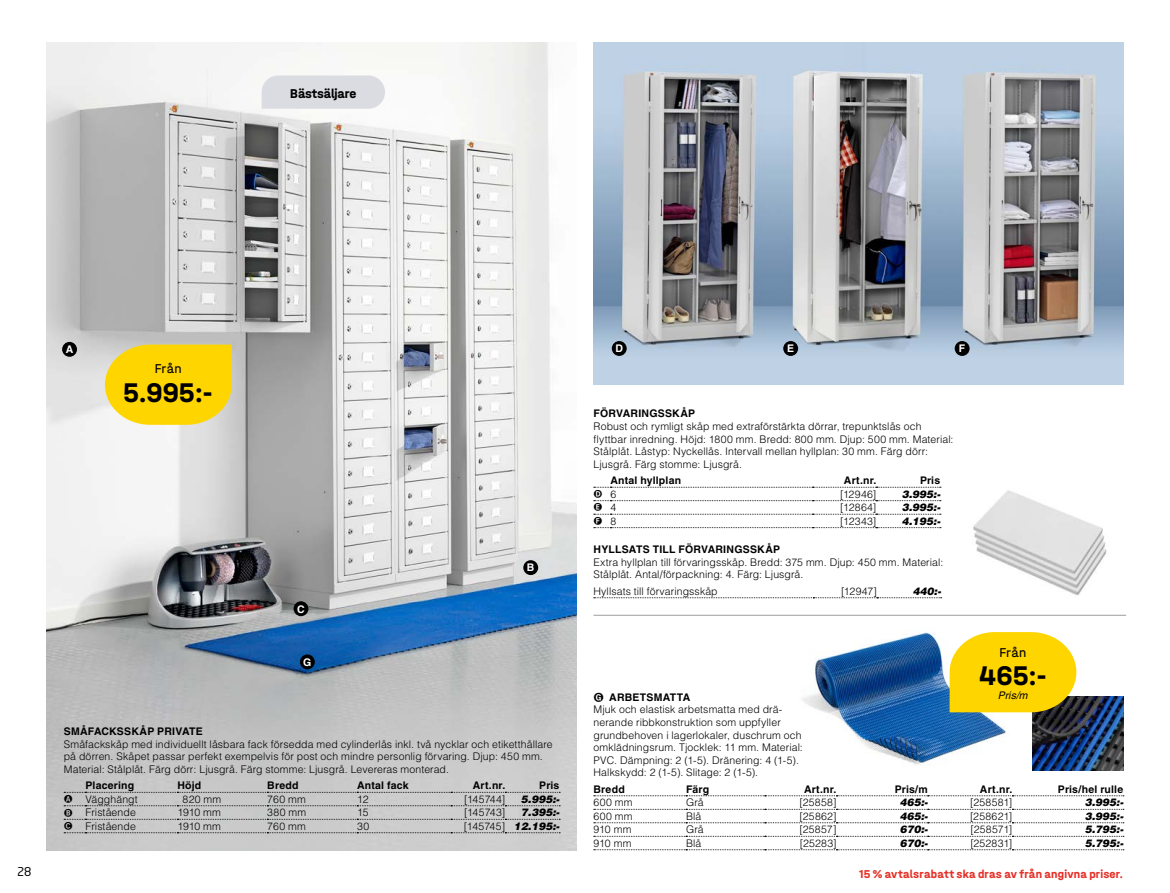
<style>
.page{position:relative;width:1170px;height:893px;background:#fff}
.page>*{position:absolute;margin:0;border:0;box-sizing:border-box;transform-origin:0 0}
.t1{font:700 28.5px "Halvar AJP Mittel";color:#000}
.t2{font:700 13.5px "Halvar AJP Mittel";color:#000}
.t3{font:13.5px "Halvar AJP Mittel";letter-spacing:.025em;color:#000}
.t4{font:700 12px "Halvar AJP Mittel";letter-spacing:.02em;color:#e63027}
.t5{font:12px "Neo Sans Pro";color:#000}
.t6{font:300 10.5px/12.6px "Helvetica AJ";letter-spacing:.01em;color:#000}
.t7{font:700 10.5px "Helvetica AJ";letter-spacing:.02em;color:#000}
.t8{font:italic 900 10.5px "Helvetica AJ";color:#000}
.t9{font:700 10.5px "Helvetica AJ";color:#fff}
.t10{font:italic 10.5px "Helvetica AJ";color:#000}
.t11{font:9px "Bundesbahn Pi One";color:#000}
.s1{font-family:"Bundesbahn Pi One";font-weight:400;font-size:9px}
.s2{font-weight:900;font-style:italic}
.s3{font-family:"Helvetica AJ";font-weight:300;font-size:10.5px}
.s4{font-family:"Bundesbahn Pi One";font-weight:400}
.s5{font-weight:700}
</style>
<div class="page">
<img style="left:802px;top:632px;width:223px;height:133px">
<img style="left:1032px;top:697px;width:91px;height:73px">
<img style="left:47px;top:42px;width:529px;height:808px">
<img style="left:593px;top:42px;width:530px;height:343px">
<div style="left:62px;top:342px;width:15px;height:15px;background:#000;border-radius:50%"></div>
<div style="left:523px;top:560px;width:15px;height:15px;background:#000;border-radius:50%"></div>
<div style="left:611px;top:341px;width:15px;height:15px;background:#000;border-radius:50%"></div>
<div style="left:783px;top:341px;width:15px;height:15px;background:#000;border-radius:50%"></div>
<div style="left:954px;top:341px;width:15px;height:15px;background:#000;border-radius:50%"></div>
<div style="left:300px;top:654px;width:15px;height:15px;background:#000;border-radius:50%"></div>
<div style="left:293px;top:601px;width:15px;height:15px;background:#000;border-radius:50%"></div>
<img style="left:973px;top:490px;width:134px;height:106px">
<hr style="left:593px;top:615px;width:532px;height:1px;background:#9d9d9c">
<svg style="left:262px;top:75px;width:123px;height:34px;background:#dcdde3"></svg>
<svg style="left:949px;top:632px;width:127px;height:80px;background:#f8d317"></svg>
<svg style="left:105px;top:345px;width:127px;height:80px;background:#fbd519"></svg>
<svg style="left:593px;top:795px;width:530px;height:1px"></svg>
<svg style="left:593px;top:809px;width:530px;height:1px"></svg>
<svg style="left:593px;top:822px;width:530px;height:1px"></svg>
<svg style="left:593px;top:836px;width:530px;height:1px"></svg>
<svg style="left:593px;top:849px;width:530px;height:1px"></svg>
<svg style="left:64px;top:792px;width:496px;height:1px"></svg>
<svg style="left:64px;top:805px;width:496px;height:1px"></svg>
<svg style="left:64px;top:819px;width:496px;height:1px"></svg>
<svg style="left:64px;top:832px;width:496px;height:1px"></svg>
<svg style="left:593px;top:487px;width:347px;height:1px"></svg>
<svg style="left:593px;top:500px;width:347px;height:1px"></svg>
<svg style="left:593px;top:514px;width:347px;height:1px"></svg>
<svg style="left:593px;top:527px;width:347px;height:1px"></svg>
<svg style="left:593px;top:597px;width:348px;height:1px"></svg>
<p class="t2" style="left:290px;top:85px;width:68px">Bästsäljare</p>
<p class="t9" style="left:66px;top:343px;width:9px">A</p>
<p class="t3" style="left:155px;top:361px;width:28px">Från</p>
<h1 class="t1" style="left:123px;top:375px;width:91px">5.995:-</h1>
<p class="t9" style="left:297px;top:602px;width:9px">C</p>
<p class="t9" style="left:303px;top:655px;width:10px">G</p>
<p class="t9" style="left:527px;top:561px;width:9px">B</p>
<p class="t7" style="left:64px;top:725px;width:140px">SMÅFACKSSKÅP PRIVATE</p>
<p class="t6" style="left:64px;top:737px;width:490px">Småfackskåp med individuellt låsbara fack försedda med cylinderlås inkl. två nycklar och etiketthållare på dörren. Skåpet passar perfekt exempelvis för post och mindre personlig förvaring. Djup: 450 mm.<br>Material: Stålplåt. Färg dörr: Ljusgrå. Färg stomme: Ljusgrå. Levereras monterad.</p>
<p class="t7" style="left:85px;top:779px;width:50px">Placering</p>
<p class="t7" style="left:177px;top:779px;width:25px">Höjd</p>
<p class="t7" style="left:267px;top:779px;width:33px">Bredd</p>
<p class="t7" style="left:357px;top:779px;width:53px">Antal fack</p>
<p class="t7" style="left:472px;top:779px;width:34px">Art.nr.</p>
<p class="t7" style="left:539px;top:779px;width:22px">Pris</p>
<p class="t6" style="left:64px;top:793px;width:75px"><span class="s1">A</span> Vägghängt</p>
<p class="t6" style="left:183px;top:793px;width:40px">820 mm</p>
<p class="t6" style="left:267px;top:793px;width:40px">760 mm</p>
<p class="t6" style="left:357px;top:793px;width:13px">12</p>
<p class="t6" style="left:464px;top:793px;width:43px">[145744]</p>
<p class="t8" style="left:521px;top:792px;width:40px">5.995:-</p>
<p class="t6" style="left:64px;top:806px;width:74px"><span class="s1">B</span> Fristående</p>
<p class="t6" style="left:177px;top:806px;width:45px">1910 mm</p>
<p class="t6" style="left:267px;top:806px;width:40px">380 mm</p>
<p class="t6" style="left:357px;top:806px;width:13px">15</p>
<p class="t6" style="left:464px;top:806px;width:43px">[145743]</p>
<p class="t8" style="left:521px;top:806px;width:40px">7.395:-</p>
<p class="t6" style="left:64px;top:820px;width:74px"><span class="s1">C</span> Fristående</p>
<p class="t6" style="left:177px;top:820px;width:45px">1910 mm</p>
<p class="t6" style="left:267px;top:820px;width:40px">760 mm</p>
<p class="t6" style="left:357px;top:820px;width:14px">30</p>
<p class="t6" style="left:464px;top:820px;width:97px">[145745] <span class="s2">12.195:-</span></p>
<p class="t9" style="left:615px;top:342px;width:9px">D</p>
<p class="t9" style="left:787px;top:342px;width:9px">E</p>
<p class="t9" style="left:958px;top:342px;width:8px">F</p>
<p class="t7" style="left:593px;top:407px;width:103px">FÖRVARINGSSKÅP</p>
<p class="t6" style="left:593px;top:420px;width:361px">Robust och rymligt skåp med extraförstärkta dörrar, trepunktslås och flyttbar inredning. Höjd: 1800 mm. Bredd: 800 mm. Djup: 500 mm. Material:<br>Stålplåt. Låstyp: Nyckellås. Intervall mellan hyllplan: 30 mm. Färg dörr:<br>Ljusgrå. Färg stomme: Ljusgrå.</p>
<p class="t7" style="left:610px;top:474px;width:72px">Antal hyllplan</p>
<p class="t7" style="left:843px;top:474px;width:34px">Art.nr.</p>
<p class="t7" style="left:919px;top:474px;width:22px">Pris</p>
<p class="t11" style="left:593px;top:490px;width:24px">D <span class="s3">6</span></p>
<p class="t6" style="left:840px;top:488px;width:38px">[12946]</p>
<p class="t8" style="left:901px;top:487px;width:40px">3.995:-</p>
<p class="t11" style="left:593px;top:503px;width:24px">E <span class="s3">4</span></p>
<p class="t6" style="left:840px;top:501px;width:38px">[12864]</p>
<p class="t8" style="left:901px;top:501px;width:40px">3.995:-</p>
<p class="t11" style="left:593px;top:517px;width:24px">F <span class="s3">8</span></p>
<p class="t6" style="left:840px;top:515px;width:38px">[12343]</p>
<p class="t8" style="left:901px;top:514px;width:40px">4.195:-</p>
<p class="t7" style="left:593px;top:543px;width:188px">HYLLSATS TILL FÖRVARINGSSKÅP</p>
<p class="t6" style="left:593px;top:556px;width:351px">Extra hyllplan till förvaringsskåp. Bredd: 375 mm. Djup: 450 mm. Material:<br>Stålplåt. Antal/förpackning: 4. Färg: Ljusgrå.</p>
<p class="t6" style="left:593px;top:585px;width:126px">Hyllsats till förvaringsskåp</p>
<p class="t6" style="left:841px;top:585px;width:38px">[12947]</p>
<p class="t8" style="left:912px;top:584px;width:30px">440:-</p>
<p class="t3" style="left:999px;top:644px;width:28px">Från</p>
<h1 class="t1" style="left:978px;top:658px;width:70px">465:-</h1>
<p class="t10" style="left:997px;top:689px;width:31px">Pris/m</p>
<p class="t6" style="left:593px;top:691px;width:211px"><span class="s4">G</span> <span class="s5">ARBETSMATTA<br></span>Mjuk och elastisk arbetsmatta med drä&shy;nerande ribbkonstruktion som uppfyller grundbehoven i lagerlokaler, duschrum och omklädningsrum. Tjocklek: 11 mm. Material:<br>PVC. Dämpning: 2 (1-5). Dränering: 4 (1-5).<br>Halkskydd: 2 (1-5). Slitage: 2 (1-5).</p>
<p class="t7" style="left:593px;top:783px;width:33px">Bredd</p>
<p class="t7" style="left:686px;top:783px;width:25px">Färg</p>
<p class="t7" style="left:804px;top:783px;width:34px">Art.nr.</p>
<p class="t7" style="left:894px;top:783px;width:35px">Pris/m</p>
<p class="t7" style="left:979px;top:783px;width:34px">Art.nr.</p>
<p class="t7" style="left:1057px;top:783px;width:67px">Pris/hel rulle</p>
<p class="t6" style="left:593px;top:796px;width:41px">600 mm</p>
<p class="t6" style="left:686px;top:796px;width:19px">Grå</p>
<p class="t6" style="left:799px;top:796px;width:38px">[25858]</p>
<p class="t8" style="left:899px;top:796px;width:30px">465:-</p>
<p class="t6" style="left:970px;top:796px;width:44px">[258581]</p>
<p class="t8" style="left:1084px;top:796px;width:40px">3.995:-</p>
<p class="t6" style="left:593px;top:810px;width:41px">600 mm</p>
<p class="t6" style="left:686px;top:810px;width:17px">Blå</p>
<p class="t6" style="left:799px;top:810px;width:38px">[25862]</p>
<p class="t8" style="left:899px;top:809px;width:30px">465:-</p>
<p class="t6" style="left:970px;top:810px;width:44px">[258621]</p>
<p class="t8" style="left:1084px;top:809px;width:40px">3.995:-</p>
<p class="t6" style="left:593px;top:823px;width:39px">910 mm</p>
<p class="t6" style="left:686px;top:823px;width:19px">Grå</p>
<p class="t6" style="left:799px;top:823px;width:39px">[25857]</p>
<p class="t8" style="left:899px;top:823px;width:30px">670:-</p>
<p class="t6" style="left:970px;top:823px;width:43px">[258571]</p>
<p class="t8" style="left:1084px;top:823px;width:40px">5.795:-</p>
<p class="t6" style="left:593px;top:837px;width:39px">910 mm</p>
<p class="t6" style="left:686px;top:837px;width:17px">Blå</p>
<p class="t6" style="left:799px;top:837px;width:38px">[25283]</p>
<p class="t8" style="left:899px;top:836px;width:30px">670:-</p>
<p class="t6" style="left:970px;top:837px;width:44px">[252831]</p>
<p class="t8" style="left:1084px;top:836px;width:40px">5.795:-</p>
<p class="t5" style="left:17px;top:864px;width:16px">28</p>
<p class="t4" style="left:859px;top:866px;width:265px">15 % avtalsrabatt ska dras av från angivna priser.</p>
</div>
